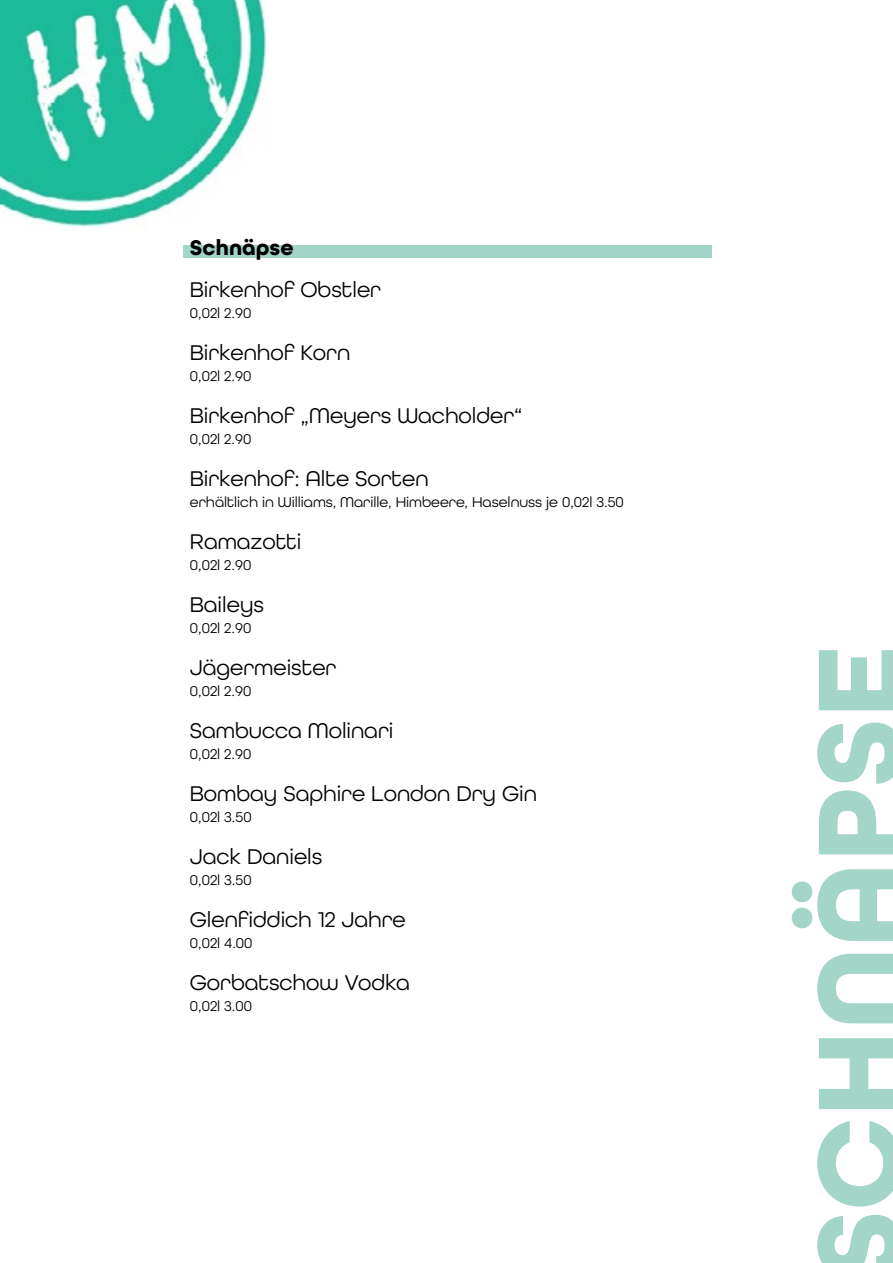
<style>
.page{position:relative;width:893px;height:1263px;background:#fff}
.page>*{position:absolute;margin:0;border:0;box-sizing:border-box;transform-origin:0 0}
.t1{font:700 124.5px "All Round Gothic";color:#a3d5c8}
.t2{font:22.5px "All Round Gothic";color:#000}
.t3{font:700 22.5px "All Round Gothic";color:#000}
.t4{font:15px "All Round Gothic";color:#000}
</style>
<div class="page">
<div style="left:183px;top:245px;width:529px;height:13px;background:#a3d5c8"></div>
<img style="left:0;top:0;width:267px;height:227px">
<p class="t3" style="left:190px;top:234px;width:105px">Schnäpse</p>
<p class="t2" style="left:190px;top:276px;width:193px">Birkenhof Obstler</p>
<p class="t4" style="left:190px;top:304px;width:63px">0,02l 2.90</p>
<p class="t2" style="left:190px;top:339px;width:162px">Birkenhof Korn</p>
<p class="t4" style="left:190px;top:367px;width:63px">0,02l 2.90</p>
<p class="t2" style="left:190px;top:402px;width:334px">Birkenhof „Meyers Wacholder“</p>
<p class="t4" style="left:190px;top:430px;width:63px">0,02l 2.90</p>
<p class="t2" style="left:190px;top:465px;width:240px">Birkenhof: Alte Sorten</p>
<p class="t4" style="left:190px;top:493px;width:435px">erhältlich in Williams, Marille, Himbeere, Haselnuss je 0,02l 3.50</p>
<p class="t2" style="left:190px;top:528px;width:113px">Ramazotti</p>
<p class="t4" style="left:190px;top:556px;width:63px">0,02l 2.90</p>
<p class="t2" style="left:190px;top:591px;width:76px">Baileys</p>
<p class="t4" style="left:190px;top:619px;width:63px">0,02l 2.90</p>
<p class="t2" style="left:190px;top:654px;width:148px">Jägermeister</p>
<p class="t4" style="left:190px;top:682px;width:63px">0,02l 2.90</p>
<p class="t2" style="left:190px;top:717px;width:205px">Sambucca Molinari</p>
<p class="t4" style="left:190px;top:745px;width:63px">0,02l 2.90</p>
<p class="t2" style="left:190px;top:780px;width:348px">Bombay Saphire London Dry Gin</p>
<p class="t4" style="left:190px;top:808px;width:63px">0,02l 3.50</p>
<p class="t2" style="left:190px;top:843px;width:134px">Jack Daniels</p>
<p class="t4" style="left:190px;top:871px;width:63px">0,02l 3.50</p>
<p class="t2" style="left:190px;top:906px;width:217px">Glenfiddich 12 Jahre</p>
<p class="t4" style="left:190px;top:934px;width:64px">0,02l 4.00</p>
<p class="t2" style="left:190px;top:969px;width:221px">Gorbatschow Vodka</p>
<p class="t4" style="left:190px;top:997px;width:64px">0,02l 3.00</p>
<h1 class="t1" style="left:785px;top:1280px;width:637px;rotate:-90deg">SCHNÄPSE</h1>
</div>
